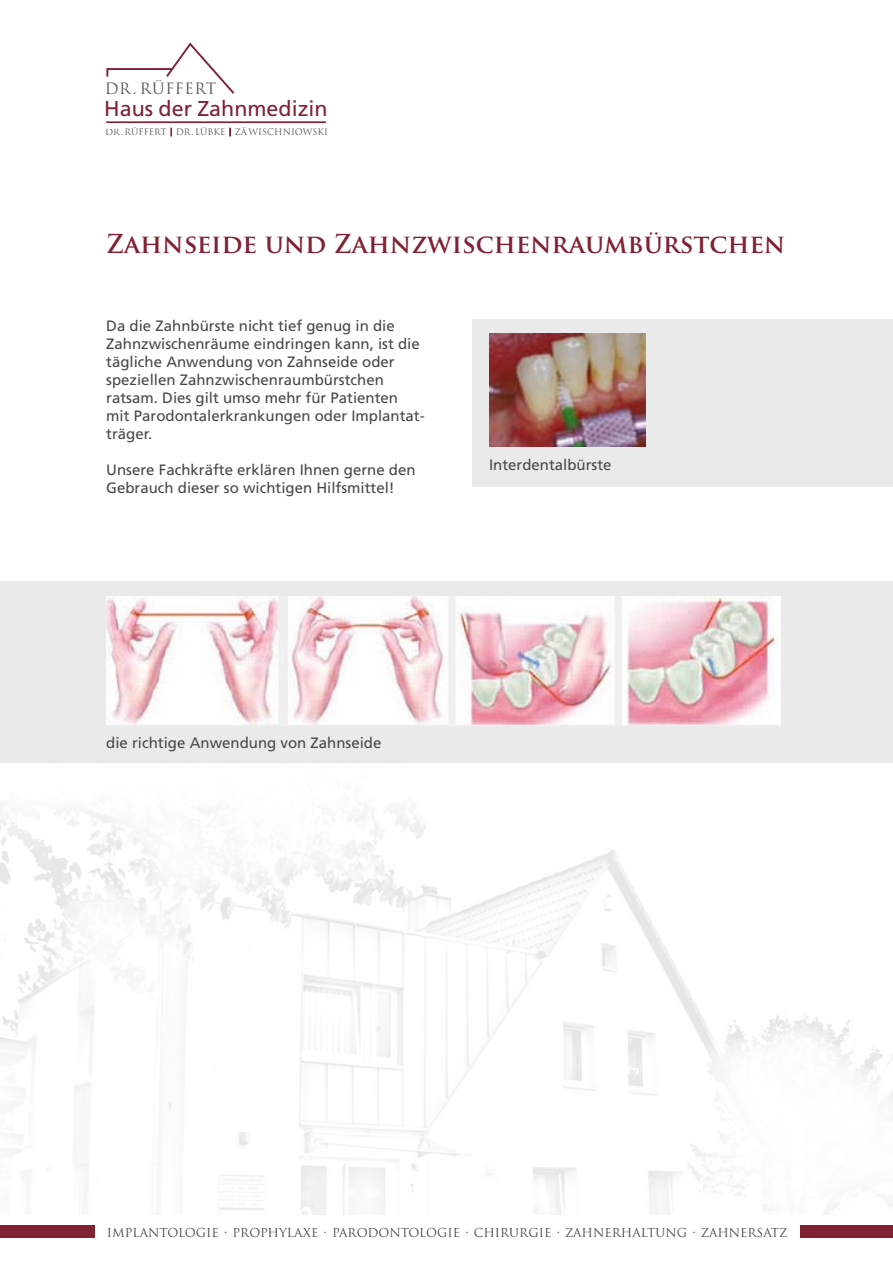
<style>
.page{position:relative;width:893px;height:1263px;background:#fff}
.page>*{position:absolute;margin:0;border:0;box-sizing:border-box;transform-origin:0 0}
.t1{font:700 25.5px "Trajan Pro";color:#812134}
.t2{font:21.45px "Frutiger";color:#812134}
.t3{font:15.3px "Trajan";letter-spacing:.04em;color:#565656}
.t4{font:15px/18px "Frutiger";color:#484848}
.t5{font:12px "Trajan";color:#484848}
.t6{font:8.85px "Trajan Pro";color:#565656}
.s1{font-family:"Times New Roman";color:#812134}
</style>
<div class="page">
<img style="left:0;top:807px;width:893px;height:407px">
<div style="left:0;top:1225px;width:94px;height:13px;background:#812134"></div>
<div style="left:800px;top:1225px;width:93px;height:13px;background:#812134"></div>
<hr style="left:106px;top:121px;width:220px;height:2px;background:#812134">
<svg style="left:106px;top:42px;width:129px;height:52px"></svg>
<div style="left:472px;top:319px;width:421px;height:167px;background:#eaeaea"></div>
<div style="left:0;top:581px;width:893px;height:182px;background:#eaeaea"></div>
<img style="left:106px;top:596px;width:674px;height:129px">
<img style="left:489px;top:334px;width:156px;height:112px">
<p class="t3" style="left:105px;top:79px;width:113px">DR . RÜFFERT</p>
<h2 class="t2" style="left:104px;top:96px;width:225px">Haus der Zahnmedizin</h2>
<p class="t6" style="left:105px;top:127px;width:224px">DR.RÜFFERT <span class="s1">|</span> DR.LÜBKE <span class="s1">|</span> ZÄ WISCHNIOWSKI</p>
<p class="t1" style="left:106px;top:228px;width:680px">Zahnseide und Zahnzwischenraumbürstchen</p>
<p class="t4" style="left:106px;top:316px;width:320px">Da die Zahnbürste nicht tief genug in die Zahnzwischenräume eindringen kann, ist die tägliche Anwendung von Zahnseide oder speziellen Zahnzwischenraumbürstchen ratsam. Dies gilt umso mehr für Patienten mit Parodontalerkrankungen oder Implantat&shy;träger.</p>
<p class="t4" style="left:106px;top:460px;width:311px">Unsere Fachkräfte erklären Ihnen gerne den<br>Gebrauch dieser so wichtigen Hilfsmittel!</p>
<p class="t4" style="left:489px;top:456px;width:124px">Interdentalbürste</p>
<p class="t4" style="left:106px;top:733px;width:277px">die richtige Anwendung von Zahnseide</p>
<p class="t5" style="left:107px;top:1225px;width:682px">IMPLANTOLOGIE <sup>.</sup> PROPHYLAXE <sup>.</sup> PARODONTOLOGIE <sup>.</sup> CHIRURGIE <sup>.</sup> ZAHNERHALTUNG <sup>.</sup> ZAHNERSATZ</p>
</div>
